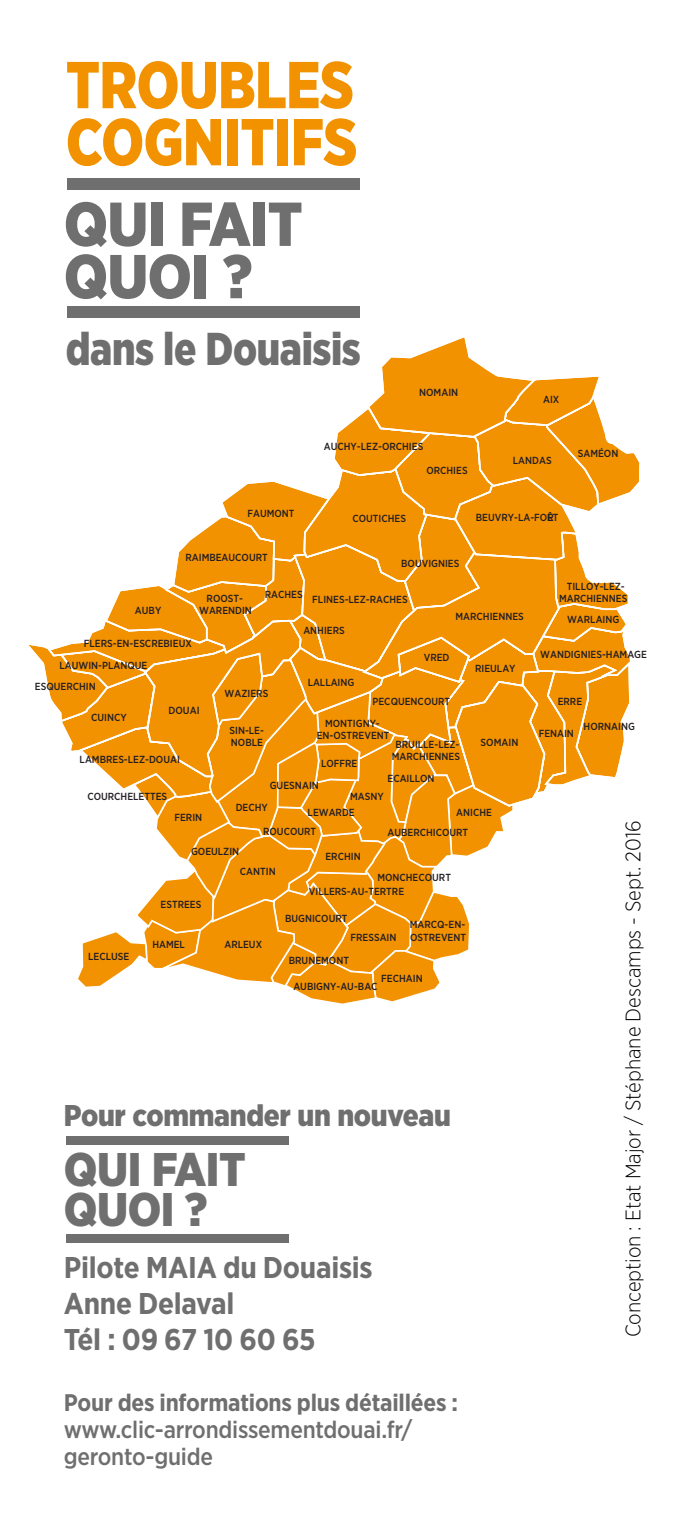
<style>
.page{position:relative;width:681px;height:1531px;background:#fff}
.page>*{position:absolute;margin:0;border:0;box-sizing:border-box;transform-origin:0 0}
.t1{font:900 66.3px/57px "Gotham Narrow";letter-spacing:-.01em;color:#f39200;scale:.91 1}
.t2{font:900 61.8px/52.2px "Gotham Narrow";letter-spacing:-.01em;color:#706f6f}
.t3{font:900 47.1px/39.9px "Gotham Narrow";letter-spacing:-.01em;color:#706f6f}
.t4{font:900 45.9px "Gotham Narrow";letter-spacing:-.01em;color:#706f6f;scale:.91 1}
.t5{font:700 30px/36px "Gotham Narrow";letter-spacing:-.01em;color:#706f6f}
.t6{font:900 30px "Gotham Narrow";letter-spacing:-.01em;color:#706f6f}
.t7{font:500 24px/27px "Gotham Narrow";letter-spacing:-.01em;color:#706f6f}
.t8{font:700 24px "Gotham Narrow";letter-spacing:-.01em;color:#706f6f}
.t9{font:300 21px "Gotham Narrow";color:#000}
.t10{font:500 10.2px/12.3px "Gotham Narrow";color:#231e24;text-align:center}
</style>
<div class="page">
<div style="left:66px;top:1234px;width:223px;height:8px;background:#706f6f"></div>
<div style="left:66px;top:1136px;width:223px;height:8px;background:#706f6f"></div>
<div style="left:67px;top:306px;width:292px;height:12px;background:#706f6f"></div>
<div style="left:67px;top:178px;width:292px;height:11px;background:#706f6f"></div>
<svg style="left:29px;top:337px;width:611px;height:667px"></svg>
<h1 class="t1" style="left:66px;top:56px;width:322px">TROUBLES<br>COGNITIFS</h1>
<h2 class="t2" style="left:64px;top:197px;width:240px">QUI FAIT<br>QUOI ?</h2>
<h3 class="t4" style="left:66px;top:318px;width:325px">dans le Douaisis</h3>
<p class="t10" style="left:419px;top:386px;width:41px">NOMAIN</p>
<p class="t10" style="left:543px;top:393px;width:18px">AIX</p>
<p class="t10" style="left:324px;top:440px;width:101px">AUCHY-LEZ-ORCHIES</p>
<p class="t10" style="left:426px;top:464px;width:43px">ORCHIES</p>
<p class="t10" style="left:512px;top:454px;width:40px">LANDAS</p>
<p class="t10" style="left:577px;top:447px;width:42px">SAMÉON</p>
<p class="t10" style="left:247px;top:507px;width:49px">FAUMONT</p>
<p class="t10" style="left:352px;top:512px;width:55px">COUTICHES</p>
<p class="t10" style="left:475px;top:511px;width:84px">BEUVRY-LA-FORÊT</p>
<p class="t10" style="left:185px;top:551px;width:84px">RAIMBEAUCOURT</p>
<p class="t10" style="left:206px;top:592px;width:38px">ROOST-</p>
<p class="t10" style="left:265px;top:588px;width:39px">RACHES</p>
<p class="t10" style="left:401px;top:557px;width:60px">BOUVIGNIES</p>
<p class="t10" style="left:312px;top:593px;width:97px">FLINES-LEZ-RACHES</p>
<p class="t10" style="left:559px;top:580px;width:70px">TILLOY-LEZ-<br>MARCHIENNES</p>
<p class="t10" style="left:135px;top:604px;width:28px">AUBY</p>
<p class="t10" style="left:199px;top:604px;width:54px">WARENDIN</p>
<p class="t10" style="left:84px;top:637px;width:109px">FLERS-EN-ESCREBIEUX</p>
<p class="t10" style="left:59px;top:659px;width:89px">LAUWIN-PLANQUE</p>
<p class="t10" style="left:35px;top:680px;width:62px">ESQUERCHIN</p>
<p class="t10" style="left:91px;top:711px;width:37px">CUINCY</p>
<p class="t10" style="left:168px;top:704px;width:33px">DOUAI</p>
<p class="t10" style="left:80px;top:753px;width:102px">LAMBRES-LEZ-DOUAI</p>
<p class="t10" style="left:224px;top:687px;width:45px">WAZIERS</p>
<p class="t10" style="left:229px;top:724px;width:36px;text-align:left">SIN-LE-<br>NOBLE</p>
<p class="t10" style="left:303px;top:624px;width:43px">ANHIERS</p>
<p class="t10" style="left:307px;top:676px;width:48px">LALLAING</p>
<p class="t10" style="left:455px;top:610px;width:70px">MARCHIENNES</p>
<p class="t10" style="left:423px;top:651px;width:27px">VRED</p>
<p class="t10" style="left:372px;top:695px;width:79px">PECQUENCOURT</p>
<p class="t10" style="left:475px;top:662px;width:42px">RIEULAY</p>
<p class="t10" style="left:316px;top:717px;width:74px">MONTIGNY-<br>EN-OSTREVENT</p>
<p class="t10" style="left:391px;top:738px;width:70px">BRUILLE-LEZ-<br>MARCHIENNES</p>
<p class="t10" style="left:321px;top:757px;width:38px">LOFFRE</p>
<p class="t10" style="left:480px;top:736px;width:39px">SOMAIN</p>
<p class="t10" style="left:87px;top:790px;width:81px">COURCHELETTES</p>
<p class="t10" style="left:269px;top:779px;width:51px">GUESNAIN</p>
<p class="t10" style="left:387px;top:772px;width:49px">ECAILLON</p>
<p class="t10" style="left:350px;top:790px;width:35px">MASNY</p>
<p class="t10" style="left:235px;top:801px;width:34px">DECHY</p>
<p class="t10" style="left:307px;top:806px;width:49px">LEWARDE</p>
<p class="t10" style="left:325px;top:850px;width:37px">ERCHIN</p>
<p class="t10" style="left:174px;top:811px;width:29px">FERIN</p>
<p class="t10" style="left:263px;top:825px;width:55px">ROUCOURT</p>
<p class="t10" style="left:191px;top:844px;width:50px">GOEULZIN</p>
<p class="t10" style="left:456px;top:806px;width:37px">ANICHE</p>
<p class="t10" style="left:387px;top:826px;width:82px">AUBERCHICOURT</p>
<p class="t10" style="left:240px;top:865px;width:37px">CANTIN</p>
<p class="t10" style="left:377px;top:871px;width:75px">MONCHECOURT</p>
<p class="t10" style="left:309px;top:885px;width:97px">VILLERS-AU-TERTRE</p>
<p class="t10" style="left:88px;top:950px;width:43px">LECLUSE</p>
<p class="t10" style="left:160px;top:898px;width:42px">ESTREES</p>
<p class="t10" style="left:152px;top:938px;width:34px">HAMEL</p>
<p class="t10" style="left:224px;top:938px;width:39px">ARLEUX</p>
<p class="t10" style="left:285px;top:912px;width:64px">BUGNICOURT</p>
<p class="t10" style="left:289px;top:953px;width:62px">BRUNEMONT</p>
<p class="t10" style="left:350px;top:931px;width:47px">FRESSAIN</p>
<p class="t10" style="left:409px;top:918px;width:58px;text-align:left">MARCQ-EN-<br>OSTREVENT</p>
<p class="t10" style="left:381px;top:971px;width:43px">FECHAIN</p>
<p class="t10" style="left:293px;top:980px;width:86px">AUBIGNY-AU-BAC</p>
<h3 class="t6" style="left:64px;top:1095px;width:388px">Pour commander un nouveau</h3>
<h3 class="t3" style="left:64px;top:1149px;width:183px">QUI FAIT<br>QUOI ?</h3>
<h3 class="t5" style="left:64px;top:1249px;width:310px">Pilote MAIA du Douaisis<br>Anne Delaval<br>Tél : 09 67 10 60 65</h3>
<p class="t10" style="left:567px;top:613px;width:54px">WARLAING</p>
<p class="t10" style="left:540px;top:648px;width:108px">WANDIGNIES-HAMAGE</p>
<p class="t10" style="left:557px;top:695px;width:26px">ERRE</p>
<p class="t10" style="left:538px;top:727px;width:37px">FENAIN</p>
<p class="t10" style="left:583px;top:720px;width:53px">HORNAING</p>
<h3 class="t9" style="left:619px;top:1337px;width:519px;rotate:-90deg">Conception : Etat Major / Stéphane Descamps - Sept. 2016</h3>
<h3 class="t8" style="left:64px;top:1387px;width:395px">Pour des informations plus détaillées :</h3>
<h3 class="t7" style="left:64px;top:1416px;width:350px">www.clic-arrondissementdouai.fr/ geronto-guide</h3>
</div>
